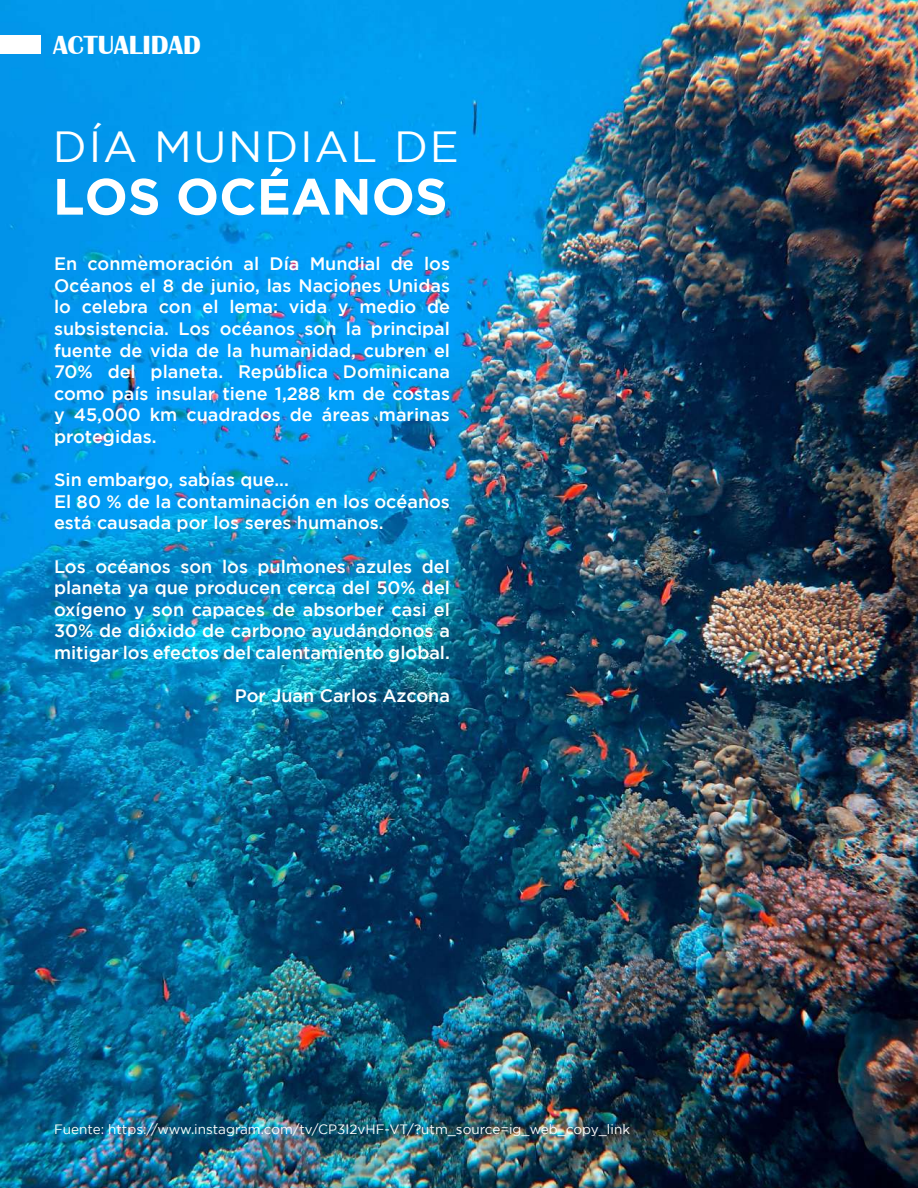
<style>
.page{position:relative;width:918px;height:1188px;background:#fff}
.page>*{position:absolute;margin:0;border:0;box-sizing:border-box;transform-origin:0 0}
.t1{font:700 51px "Gotham";color:#fff}
.t2{font:43.5px "Gotham";letter-spacing:.04em;color:#fff}
.t3{font:700 27px "Britannic";color:#fff}
.t4{font:500 18px/21.6px "Gotham";color:#fff;text-align:justify}
.t5{font:13.5px "Gotham";color:#fff}
</style>
<div class="page">
<img style="left:0;top:0;width:918px;height:1188px">
<div style="left:0;top:36px;width:40px;height:18px;background:#fff"></div>
<h3 class="t3" style="left:53px;top:30px;width:149px">ACTUALIDAD</h3>
<h2 class="t2" style="left:53px;top:123px;width:408px">DÍA MUNDIAL DE</h2>
<h1 class="t1" style="left:53px;top:167px;width:396px">LOS OCÉANOS</h1>
<p class="t4" style="left:54px;top:253px;width:398px">En conmemoración al Día Mundial de los Océanos el 8 de junio, las Naciones Unidas lo celebra con el lema: vida y medio de subsistencia. Los océanos son la principal fuente de vida de la humanidad, cubren el 70% del planeta. República Dominicana como país insular tiene 1,288 km de costas y 45,000 km cuadrados de áreas marinas protegidas.</p>
<p class="t4" style="left:54px;top:469px;width:397px;text-align:left">Sin embargo, sabías que...<br>El 80 % de la contaminación en los océanos está causada por los seres humanos.</p>
<p class="t4" style="left:54px;top:555px;width:398px">Los océanos son los pulmones azules del planeta ya que producen cerca del 50% del oxígeno y son capaces de absorber casi el 30% de dióxido de carbono ayudándonos a mitigar los efectos del calentamiento global.</p>
<p class="t4" style="left:235px;top:685px;width:217px">Por Juan Carlos Azcona</p>
<p class="t5" style="left:54px;top:1122px;width:578px">Fuente: https://www.instagram.com/tv/CP3I2vHF-VT/?utm_source=ig_web_copy_link</p>
</div>
